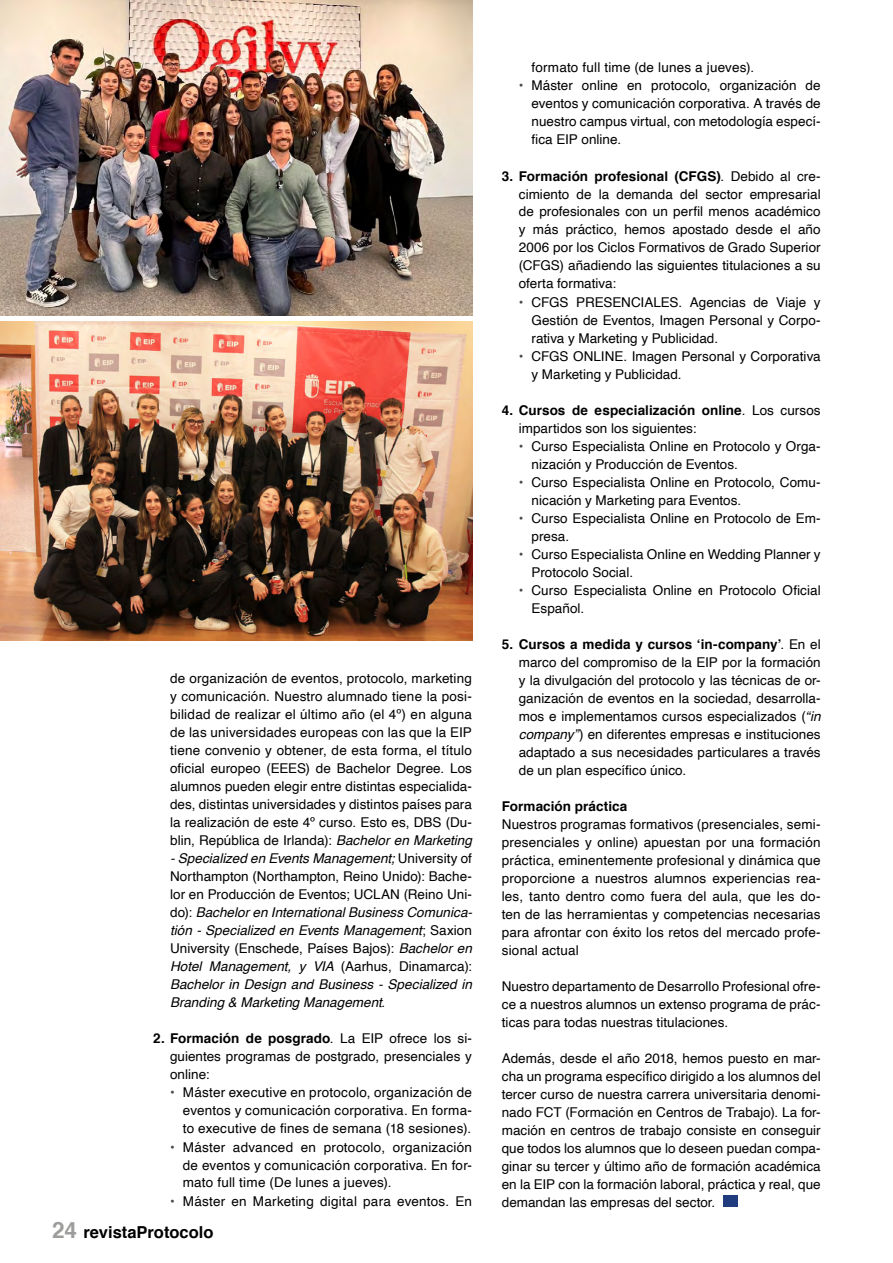
<style>
.page{position:relative;width:893px;height:1263px;background:#fff}
.page>*{position:absolute;margin:0;border:0;box-sizing:border-box;transform-origin:0 0}
.t1{font:700 16.5px "Helvetica";color:#000}
.t2{font:13.5px/18px "Helvetica";letter-spacing:.005em;color:#000;text-align:justify}
.t3{font:italic 13.5px/18px "Helvetica";color:#000;text-align:justify}
.t4{font:700 13.5px "Helvetica";letter-spacing:.005em;color:#000}
.s1{font-style:italic}
.s2{font-style:normal}
.s3{font-weight:700}
.s4{color:#4a4a49}
.s5{font-size:22.5px;color:#9d9d9c}
</style>
<div class="page">
<img style="left:0;top:0;width:472px;height:641px">
<div style="left:723px;top:1195px;width:15px;height:11px;background:#203c7f"></div>
<hr style="left:0;top:317px;width:486px;height:4px;background:#fff">
<p class="t2" style="left:170px;top:670px;width:303px">de organización de eventos, protocolo, marketing y comunicación. Nuestro alumnado tiene la posi&shy;bilidad de realizar el último año (el 4º) en alguna de las universidades europeas con las que la EIP tiene convenio y obtener, de esta forma, el título oficial europeo (EEES) de Bachelor Degree. Los alumnos pueden elegir entre distintas especialida&shy;des, distintas universidades y distintos países para la realización de este 4º curso. Esto es, DBS (Du&shy;blin, República de Irlanda): <span class="s1">Bachelor en Marketing</span></p>
<p class="t3" style="left:170px;top:850px;width:304px">- Specialized en Events Management; <span class="s2">University of Northampton (Northampton, Reino Unido): Bache&shy;lor en Producción de Eventos; UCLAN (Reino Uni&shy;do):</span> Bachelor en International Business Comunica&shy;tión - Specialized en Events Management<span class="s2">; Saxion University (Enschede, Países Bajos):</span> Bachelor en Hotel Management, y VIA <span class="s2">(Aarhus, Dinamarca):<br></span>Bachelor in Design and Business - Specialized in Branding &amp; Marketing Management<span class="s2">.</span></p>
<p class="t2" style="left:170px;top:1030px;width:303px;text-indent:-17px"><span class="s3">2. Formación de posgrado</span>. La EIP ofrece los si&shy;guientes programas de postgrado, presenciales y online:</p>
<p class="t2" style="left:183px;top:1084px;width:291px;text-indent:-13px"><span class="s4">•</span> Máster executive en protocolo, organización de eventos y comunicación corporativa. En forma&shy;to executive de fines de semana (18 sesiones).</p>
<p class="t2" style="left:183px;top:1138px;width:291px;text-indent:-13px"><span class="s4">•</span> Máster advanced en protocolo, organización de eventos y comunicación corporativa. En for&shy;mato full time (De lunes a jueves).</p>
<p class="t2" style="left:170px;top:1192px;width:303px"><span class="s4">•</span> Máster en Marketing digital para eventos. En</p>
<p class="t1" style="left:52px;top:1219px;width:163px"><span class="s5">24</span> revistaProtocolo</p>
<p class="t2" style="left:531px;top:59px;width:224px">formato full time (de lunes a jueves).</p>
<p class="t2" style="left:531px;top:77px;width:291px;text-indent:-13px"><span class="s4">•</span> Máster online en protocolo, organización de eventos y comunicación corporativa. A través de nuestro campus virtual, con metodología especí&shy;fica EIP online.</p>
<p class="t2" style="left:519px;top:167px;width:303px;text-indent:-17px"><span class="s3">3. Formación profesional (CFGS)</span>. Debido al cre&shy;cimiento de la demanda del sector empresarial de profesionales con un perfil menos académico y más práctico, hemos apostado desde el año 2006 por los Ciclos Formativos de Grado Superior (CFGS) añadiendo las siguientes titulaciones a su oferta formativa:</p>
<p class="t2" style="left:531px;top:293px;width:291px;text-indent:-13px"><span class="s4">•</span> CFGS PRESENCIALES. Agencias de Viaje y Gestión de Eventos, Imagen Personal y Corpo&shy;rativa y Marketing y Publicidad.</p>
<p class="t2" style="left:531px;top:347px;width:291px;text-indent:-13px"><span class="s4">•</span> CFGS ONLINE. Imagen Personal y Corporativa y Marketing y Publicidad.</p>
<p class="t2" style="left:519px;top:401px;width:303px;text-indent:-17px"><span class="s3">4. Cursos de especialización online</span>. Los cursos impartidos son los siguientes:</p>
<p class="t2" style="left:531px;top:437px;width:291px;text-indent:-13px"><span class="s4">•</span> Curso Especialista Online en Protocolo y Orga&shy;nización y Producción de Eventos.</p>
<p class="t2" style="left:531px;top:473px;width:291px;text-indent:-13px"><span class="s4">•</span> Curso Especialista Online en Protocolo, Comu&shy;nicación y Marketing para Eventos.</p>
<p class="t2" style="left:531px;top:509px;width:291px;text-indent:-13px"><span class="s4">•</span> Curso Especialista Online en Protocolo de Em&shy;presa.</p>
<p class="t2" style="left:531px;top:545px;width:291px;text-indent:-13px"><span class="s4">•</span> Curso Especialista Online en Wedding Planner y<br>Protocolo Social.</p>
<p class="t2" style="left:531px;top:581px;width:291px;text-indent:-13px"><span class="s4">•</span> Curso Especialista Online en Protocolo Oficial<br>Español.</p>
<p class="t2" style="left:519px;top:635px;width:303px;text-indent:-17px"><span class="s3">5. Cursos a medida y cursos ‘in-company’</span>. En el marco del compromiso de la EIP por la formación y la divulgación del protocolo y las técnicas de or&shy;ganización de eventos en la sociedad, desarrolla&shy;mos e implementamos cursos especializados (<span class="s1">“in company”</span>) en diferentes empresas e instituciones adaptado a sus necesidades particulares a través de un plan específico único.</p>
<p class="t4" style="left:502px;top:795px;width:127px">Formación práctica</p>
<p class="t2" style="left:502px;top:815px;width:320px">Nuestros programas formativos (presenciales, semi&shy;presenciales y online) apuestan por una formación práctica, eminentemente profesional y dinámica que proporcione a nuestros alumnos experiencias rea&shy;les, tanto dentro como fuera del aula, que les do&shy;ten de las herramientas y competencias necesarias para afrontar con éxito los retos del mercado profe&shy;sional actual</p>
<p class="t2" style="left:502px;top:977px;width:320px">Nuestro departamento de Desarrollo Profesional ofre&shy;ce a nuestros alumnos un extenso programa de prác&shy;ticas para todas nuestras titulaciones.</p>
<p class="t2" style="left:502px;top:1049px;width:320px">Además, desde el año 2018, hemos puesto en mar&shy;cha un programa específico dirigido a los alumnos del tercer curso de nuestra carrera universitaria denomi&shy;nado FCT (Formación en Centros de Trabajo). La for&shy;mación en centros de trabajo consiste en conseguir que todos los alumnos que lo deseen puedan compa&shy;ginar su tercer y último año de formación académica en la EIP con la formación laboral, práctica y real, que demandan las empresas del sector.</p>
</div>
